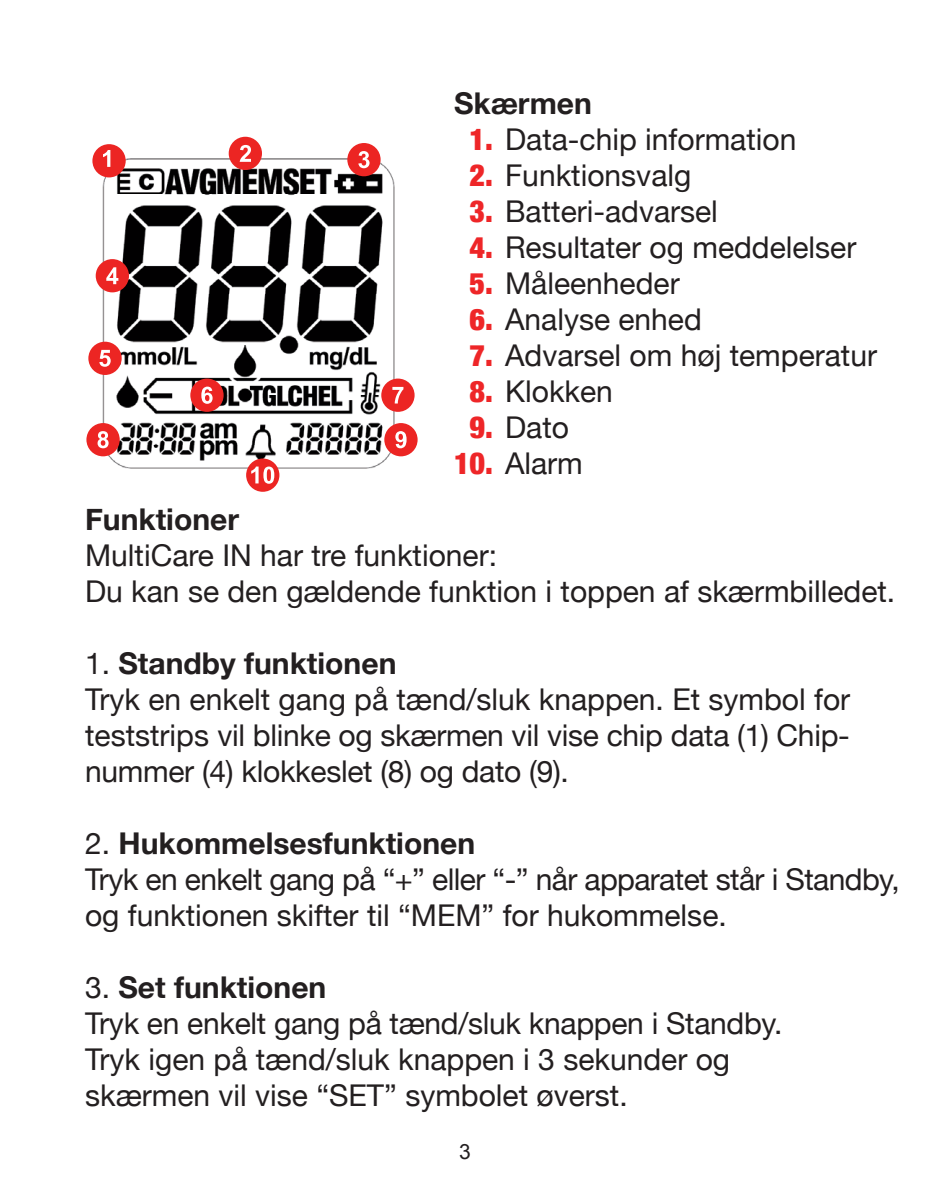
<style>
.page{position:relative;width:936px;height:1191px;background:#fff}
.page>*{position:absolute;margin:0;border:0;box-sizing:border-box;transform-origin:0 0}
.t1{font:30px/36px "Helvetica Neue";color:#231f20}
.t2{font:30px/36px "Helvetica Neue";letter-spacing:-.02em;color:#231f20}
.t3{font:700 30px "Helvetica Neue";color:#231f20}
.t4{font:21px "Arial";color:#231f20}
.s1{font-weight:900;font-stretch:condensed;color:#ee2628}
.s2{font-weight:700}
</style>
<div class="page">
<img style="left:86px;top:144px;width:331px;height:338px">
<div style="left:92px;top:144px;width:34px;height:33px;background:#ec2523;border-radius:50%"></div>
<svg style="left:103px;top:150px;width:7px;height:17px"></svg>
<div style="left:347px;top:143px;width:33px;height:33px;background:#ec2523;border-radius:50%"></div>
<svg style="left:358px;top:151px;width:11px;height:17px"></svg>
<div style="left:229px;top:137px;width:33px;height:33px;background:#ec2523;border-radius:50%"></div>
<svg style="left:240px;top:145px;width:11px;height:17px"></svg>
<div style="left:96px;top:259px;width:33px;height:33px;background:#ec2523;border-radius:50%"></div>
<svg style="left:106px;top:267px;width:12px;height:17px"></svg>
<div style="left:88px;top:342px;width:34px;height:33px;background:#ec2523;border-radius:50%"></div>
<svg style="left:99px;top:350px;width:12px;height:17px"></svg>
<div style="left:381px;top:378px;width:33px;height:34px;background:#ec2523;border-radius:50%"></div>
<svg style="left:392px;top:387px;width:11px;height:16px"></svg>
<div style="left:190px;top:378px;width:33px;height:34px;background:#ec2523;border-radius:50%"></div>
<svg style="left:201px;top:386px;width:11px;height:18px"></svg>
<div style="left:246px;top:458px;width:33px;height:34px;background:#ec2523;border-radius:50%"></div>
<svg style="left:251px;top:466px;width:23px;height:18px"></svg>
<div style="left:384px;top:423px;width:33px;height:33px;background:#ec2523;border-radius:50%"></div>
<svg style="left:395px;top:431px;width:11px;height:17px"></svg>
<div style="left:86px;top:423px;width:34px;height:33px;background:#ec2523;border-radius:50%"></div>
<svg style="left:98px;top:431px;width:11px;height:17px"></svg>
<p class="t3" style="left:454px;top:85px;width:139px">Skærmen</p>
<p class="t1" style="left:469px;top:121px;width:328px"><span class="s1">1.</span> Data-chip information</p>
<p class="t1" style="left:469px;top:157px;width:223px"><span class="s1">2.</span> Funktionsvalg</p>
<p class="t1" style="left:469px;top:193px;width:250px"><span class="s1">3.</span> Batteri-advarsel</p>
<p class="t1" style="left:469px;top:229px;width:388px"><span class="s1">4.</span> Resultater og meddelelser</p>
<p class="t1" style="left:469px;top:265px;width:211px"><span class="s1">5.</span> Måleenheder</p>
<p class="t1" style="left:469px;top:301px;width:234px"><span class="s1">6.</span> Analyse enhed</p>
<p class="t1" style="left:469px;top:337px;width:409px"><span class="s1">7.</span> Advarsel om høj temperatur</p>
<p class="t1" style="left:469px;top:373px;width:145px"><span class="s1">8.</span> Klokken</p>
<p class="t1" style="left:469px;top:409px;width:101px"><span class="s1">9.</span> Dato</p>
<p class="t1" style="left:454px;top:445px;width:130px"><span class="s1">10.</span> Alarm</p>
<p class="t3" style="left:85px;top:500px;width:155px">Funktioner</p>
<p class="t1" style="left:85px;top:537px;width:811px">MultiCare IN har tre funktioner:<br>Du kan se den gældende funktion i toppen af skærmbilledet.</p>
<p class="t1" style="left:85px;top:645px;width:766px">1. <span class="s2">Standby funktionen<br></span>Tryk en enkelt gang på tænd/sluk knappen. Et symbol for teststrips vil blinke og skærmen vil vise chip data (1) Chip&shy;nummer (4) klokkeslet (8) og dato (9).</p>
<p class="t2" style="left:85px;top:825px;width:816px">2. <span class="s2">Hukommelsesfunktionen<br></span>Tryk en enkelt gang på “+” eller “-” når apparatet står i Standby, og funktionen skifter til “MEM” for hukommelse.</p>
<p class="t1" style="left:85px;top:969px;width:698px">3. <span class="s2">Set funktionen<br></span>Tryk en enkelt gang på tænd/sluk knappen i Standby.<br>Tryk igen på tænd/sluk knappen i 3 sekunder og skærmen vil vise “SET” symbolet øverst.</p>
<p class="t4" style="left:459px;top:1137px;width:13px">3</p>
</div>
